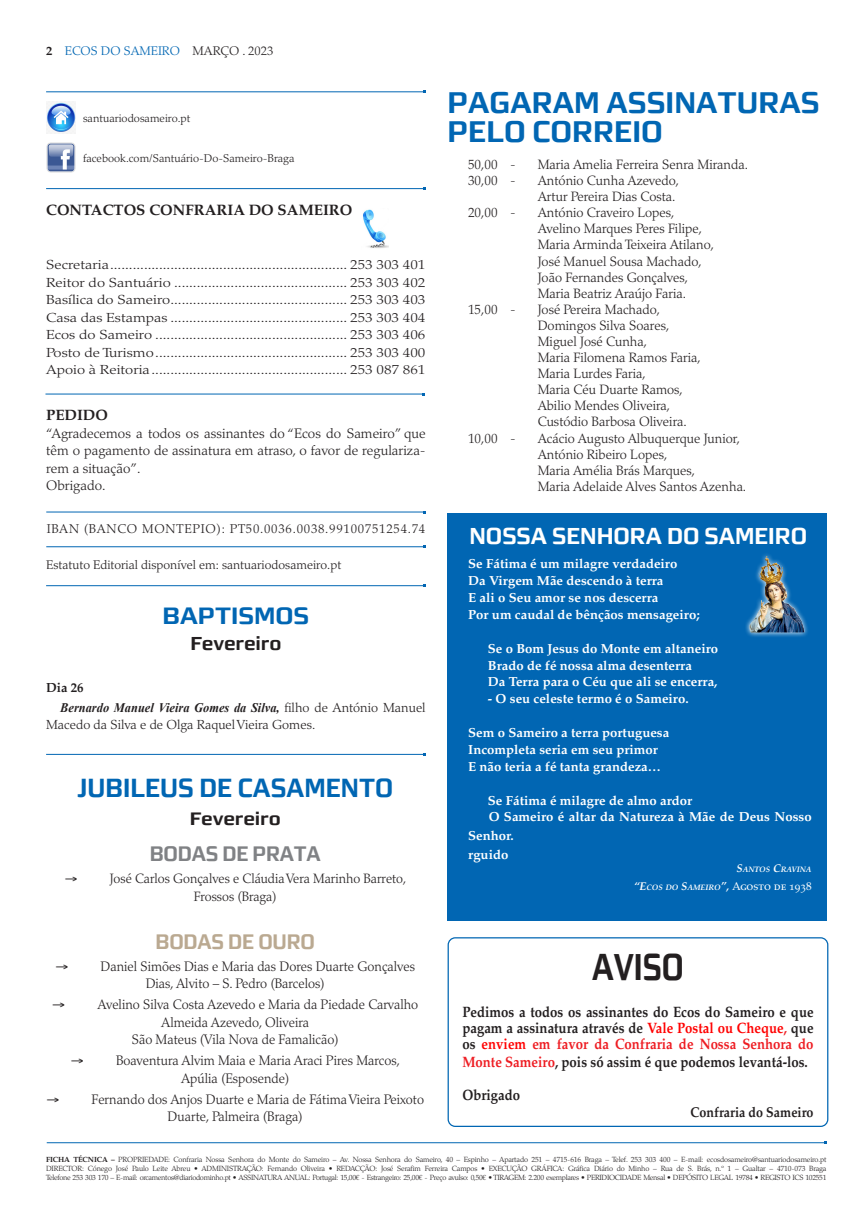
<style>
.page{position:relative;width:862px;height:1226px;background:#fff}
.page>*{position:absolute;margin:0;border:0;box-sizing:border-box;transform-origin:0 0}
.t1{font:700 37.5px "Morgan Sans";color:#231f20;scale:.81 1}
.t2{font:700 30px/28.8px "Morgan Sans";color:#0166b3}
.t3{font:700 26.38px "Morgan Sans";color:#0166b3;scale:.95 1}
.t4{font:700 23.75px "Morgan Sans";color:#0166b3;scale:1.05 1}
.t5{font:700 23.12px "Morgan Sans";color:#fff}
.t6{font:700 21.12px "Morgan Sans";letter-spacing:-.01em;color:#808285;scale:.95 1}
.t7{font:700 21.12px "Morgan Sans";letter-spacing:-.01em;color:#baa991;scale:.95 1}
.t8{font:700 18.88px "Morgan Sans";letter-spacing:-.01em;color:#231f20;scale:1.06 1}
.t9{font:700 18.12px "Morgan Sans";letter-spacing:-.01em;color:#231f20;scale:1.11 1}
.t10{font:700 15.12px "Palatino LT Std";color:#231f20}
.t11{font:700 15px/16.6px "Palatino LT Std";color:#231f20;text-align:justify;scale:.88 1}
.t12{font:700 15px "Palatino LT Std";color:#231f20}
.t13{font:700 14.25px "Palatino LT Std";color:#231f20;scale:.88 1}
.t14{font:300 13.75px/17.5px "Palatino LT Std";color:#231f20;text-align:center;scale:.95 1}
.t15{font:300 13.75px/17.5px "Palatino LT Std";color:#231f20}
.t16{font:300 13.5px/16.1px "Palatino LT Std";color:#231f20}
.t17{font:300 13.5px/18px "Palatino LT Std";color:#231f20;text-align:center;scale:.95 1}
.t18{font:700 13.25px "Palatino LT Std";color:#231f20}
.t19{font:300 13.12px/17.5px "Palatino LT Std";color:#231f20;text-align:justify;scale:1.15 1}
.t20{font:700 13.12px/16.9px "Palatino LT Std";color:#fff}
.t21{font:italic 700 13.12px "Times New Roman";color:#231f20;scale:.94 1}
.t22{font:300 13.12px "Palatino LT Std";color:#231f20}
.t23{font:300 12.75px "Palatino LT Std";letter-spacing:.06em;color:#231f20}
.t24{font:300 12.5px "Palatino LT Std";color:#231f20}
.t25{font:300 12.5px "Palatino LT Std";color:#0166b3}
.t26{font:300 11.25px "Palatino LT Std";color:#231f20}
.t27{font:11.25px "Palatino LT Std";color:#fff}
.t28{font:italic 700 7.88px "Palatino LT Std";color:#fff}
.t29{font:300 7.5px/9px "Palatino LT Std";letter-spacing:-.04em;color:#231f20;text-align:justify}
.s1{font-weight:700;color:#231f20}
.s2{color:#231f20}
.s3{font-family:"Palatino LT Std";font-weight:300;font-style:normal}
.s4{font-size:11.25px}
.s5{font-weight:700;font-style:italic}
.s6{font-weight:700;font-style:italic;font-size:7.88px}
.s7{color:#f00}
.s8{color:#ee1d23}
.s9{font-weight:700}
</style>
<div class="page">
<hr style="left:46px;top:512px;width:378px;height:1px;background:#0166b3">
<hr style="left:46px;top:546px;width:378px;height:1px;background:#0166b3">
<img style="left:363px;top:209px;width:25px;height:39px">
<hr style="left:47px;top:1142px;width:777px;height:1px;background:#0166b3">
<img style="left:46px;top:102px;width:30px;height:32px">
<img style="left:46px;top:143px;width:30px;height:29px">
<hr style="left:46px;top:92px;width:378px;height:1px;background:#0166b3">
<hr style="left:46px;top:188px;width:378px;height:1px;background:#0166b3">
<hr style="left:45px;top:394px;width:378px;height:1px;background:#0166b3">
<hr style="left:46px;top:754px;width:378px;height:1px;background:#0166b3">
<div style="left:447px;top:937px;width:380px;height:190px;border:1px solid #0166b3;border-radius:7px"></div>
<hr style="left:46px;top:585px;width:378px;height:1px;background:#0166b3">
<div style="left:446px;top:513px;width:380px;height:408px;background:#0166b3"></div>
<svg style="left:746px;top:554px;width:62px;height:83px"></svg>
<img style="left:747px;top:555px;width:57px;height:77px">
<h3 class="t25" style="left:46px;top:44px;width:228px"><span class="s1">2</span> ECOS DO SAMEIRO <span class="s2">MARÇO . 2023</span></h3>
<h3 class="t26" style="left:83px;top:112px;width:109px">santuariodosameiro.pt</h3>
<h3 class="t26" style="left:83px;top:151px;width:213px">facebook.com/Santuário-Do-Sameiro-Braga</h3>
<h3 class="t10" style="left:46px;top:201px;width:308px">CONTACTOS CONFRARIA DO SAMEIRO</h3>
<p class="t19" style="left:46px;top:256px;width:331px">Secretaria............................................................... 253 303 401<br>Reitor do Santuário .............................................. 253 303 402<br>Basílica do Sameiro............................................... 253 303 403<br>Casa das Estampas ............................................... 253 303 404<br>Ecos do Sameiro ................................................... 253 303 406<br>Posto de Turismo................................................... 253 303 400<br>Apoio à Reitoria.................................................... 253 087 861</p>
<h3 class="t12" style="left:46px;top:407px;width:63px">PEDIDO</h3>
<h3 class="t15" style="left:46px;top:425px;width:381px">“Agradecemos a todos os assinantes do “Ecos do Sameiro” que têm o pagamento de assinatura em atraso, o favor de regulariza&shy;rem a situação”.<br>Obrigado.</h3>
<h3 class="t23" style="left:47px;top:521px;width:380px">IBAN (BANCO MONTEPIO): PT50.0036.0038.99100751254.74</h3>
<h3 class="t24" style="left:46px;top:557px;width:296px">Estatuto Editorial disponível em: santuariodosameiro.pt</h3>
<h3 class="t4" style="left:162px;top:602px;width:141px">BAPTISMOS</h3>
<h3 class="t8" style="left:190px;top:633px;width:87px">Fevereiro</h3>
<h3 class="t18" style="left:46px;top:680px;width:39px">Dia 26</h3>
<h3 class="t21" style="left:60px;top:698px;width:390px">Bernardo Manuel Vieira Gomes da Silva, <span class="s3">filho de António Manuel</span></h3>
<h3 class="t22" style="left:46px;top:717px;width:270px">Macedo da Silva e de Olga Raquel Vieira Gomes.</h3>
<h3 class="t3" style="left:77px;top:773px;width:334px">JUBILEUS DE CASAMENTO</h3>
<h3 class="t9" style="left:189px;top:809px;width:83px">Fevereiro</h3>
<h3 class="t6" style="left:150px;top:842px;width:181px">BODAS DE PRATA</h3>
<h3 class="t17" style="left:65px;top:869px;width:361px">→ José Carlos Gonçalves e Cláudia Vera Marinho Barreto,<br>Frossos (Braga)</h3>
<h3 class="t7" style="left:155px;top:930px;width:169px">BODAS DE OURO</h3>
<h3 class="t14" style="left:55px;top:957px;width:380px">→ Daniel Simões Dias e Maria das Dores Duarte Gonçalves<br>Dias, Alvito – S. Pedro (Barcelos)</h3>
<h3 class="t14" style="left:52px;top:996px;width:386px">→ Avelino Silva Costa Azevedo e Maria da Piedade Carvalho<br>Almeida Azevedo, Oliveira<br>São Mateus (Vila Nova de Famalicão)</h3>
<h3 class="t14" style="left:71px;top:1052px;width:347px">→ Boaventura Alvim Maia e Maria Araci Pires Marcos,<br>Apúlia (Esposende)</h3>
<h3 class="t14" style="left:46px;top:1090px;width:398px">→ Fernando dos Anjos Duarte e Maria de Fátima Vieira Peixoto<br>Duarte, Palmeira (Braga)</h3>
<h2 class="t2" style="left:447px;top:88px;width:373px">PAGARAM ASSINATURAS<br>PELO CORREIO</h2>
<h3 class="t16" style="left:468px;top:157px;width:49px">50,00 -</h3>
<h3 class="t16" style="left:537px;top:157px;width:212px">Maria Amelia Ferreira Senra Miranda.</h3>
<h3 class="t16" style="left:468px;top:173px;width:49px">30,00 -</h3>
<h3 class="t16" style="left:537px;top:173px;width:143px">António Cunha Azevedo,<br>Artur Pereira Dias Costa.</h3>
<h3 class="t16" style="left:468px;top:205px;width:49px">20,00 -</h3>
<h3 class="t16" style="left:537px;top:205px;width:178px">António Craveiro Lopes,<br>Avelino Marques Peres Filipe,<br>Maria Arminda Teixeira Atilano,<br>José Manuel Sousa Machado,<br>João Fernandes Gonçalves,<br>Maria Beatriz Araújo Faria.</h3>
<h3 class="t16" style="left:468px;top:301px;width:49px">15,00 -</h3>
<h3 class="t16" style="left:537px;top:301px;width:165px">José Pereira Machado,<br>Domingos Silva Soares,<br>Miguel José Cunha,<br>Maria Filomena Ramos Faria,<br>Maria Lurdes Faria,<br>Maria Céu Duarte Ramos,<br>Abilio Mendes Oliveira,<br>Custódio Barbosa Oliveira.</h3>
<h3 class="t16" style="left:468px;top:430px;width:49px">10,00 -</h3>
<h3 class="t16" style="left:537px;top:430px;width:210px">Acácio Augusto Albuquerque Junior,<br>António Ribeiro Lopes,<br>Maria Amélia Brás Marques,<br>Maria Adelaide Alves Santos Azenha.</h3>
<h3 class="t5" style="left:469px;top:523px;width:339px">NOSSA SENHORA DO SAMEIRO</h3>
<h3 class="t20" style="left:468px;top:556px;width:233px">Se Fátima é um milagre verdadeiro<br>Da Virgem Mãe descendo à terra<br>E ali o Seu amor se nos descerra<br>Por um caudal de bênçãos mensageiro;</h3>
<h3 class="t20" style="left:487px;top:640px;width:232px">Se o Bom Jesus do Monte em altaneiro<br>Brado de fé nossa alma desenterra<br>Da Terra para o Céu que ali se encerra,</h3>
<h3 class="t20" style="left:487px;top:691px;width:202px">- O seu celeste termo é o Sameiro.</h3>
<h3 class="t20" style="left:468px;top:724px;width:202px">Sem o Sameiro a terra portuguesa<br>Incompleta seria em seu primor<br>E não teria a fé tanta grandeza…</h3>
<h3 class="t20" style="left:487px;top:792px;width:325px">Se Fátima é milagre de almo ardor<br>O Sameiro é altar da Natureza à Mãe de Deus Nosso</h3>
<h3 class="t20" style="left:468px;top:827px;width:47px;line-height:18.8px">Senhor. rguido</h3>
<p class="t28" style="left:736px;top:865px;width:77px"><span class="s4">S</span>ANTOS <span class="s4">C</span>RAVINA</p>
<h3 class="t27" style="left:633px;top:879px;width:179px"><span class="s5">“E</span><span class="s6">COS DO</span> <span class="s5">S</span><span class="s6">AMEIRO</span><span class="s5">”,</span> Agosto de 1938</h3>
<h1 class="t1" style="left:591px;top:945px;width:115px">AVISO</h1>
<h3 class="t11" style="left:462px;top:1004px;width:400px">Pedimos a todos os assinantes do Ecos do Sameiro e que pagam a assinatura através de <span class="s7">Vale Postal ou Cheque</span><span class="s8">,</span> que os <span class="s7">enviem</span> <span class="s8">em favor da Confraria de Nossa Senhora do Monte Sameiro</span>, pois só assim é que podemos levantá-los.</h3>
<h3 class="t11" style="left:462px;top:1086px;width:67px">Obrigado</h3>
<h3 class="t13" style="left:690px;top:1104px;width:141px">Confraria do Sameiro</h3>
<p class="t29" style="left:46px;top:1155px;width:781px"><span class="s9">FICHA TÉCNICA –</span> PROPRIEDADE: Confraria Nossa Senhora do Monte do Sameiro – Av. Nossa Senhora do Sameiro, 40 – Espinho – Apartado 251 – 4715-616 Braga – Telef. 253 303 400 – E-mail: ecosdosameiro@santuariodosameiro.pt DIRECTOR: Cónego José Paulo Leite Abreu • ADMINISTRAÇÃO: Fernando Oliveira • REDACÇÃO: José Serafim Ferreira Campos • EXECUÇÃO GRÁFICA: Gráfica Diário do Minho – Rua de S. Brás, n.º 1 – Gualtar – 4710-073 Braga Telefone 253 303 170 – E-mail: orcamentos@diariodominho.pt • ASSINATURA ANUAL: Portugal: 15,00€ - Estrangeiro: 25,00€ - Preço avulso: 0,50€ • TIRAGEM: 2.200 exemplares • PERIDIOCIDADE Mensal • DEPÓSITO LEGAL 19784 • REGISTO ICS 102551</p>
</div>
